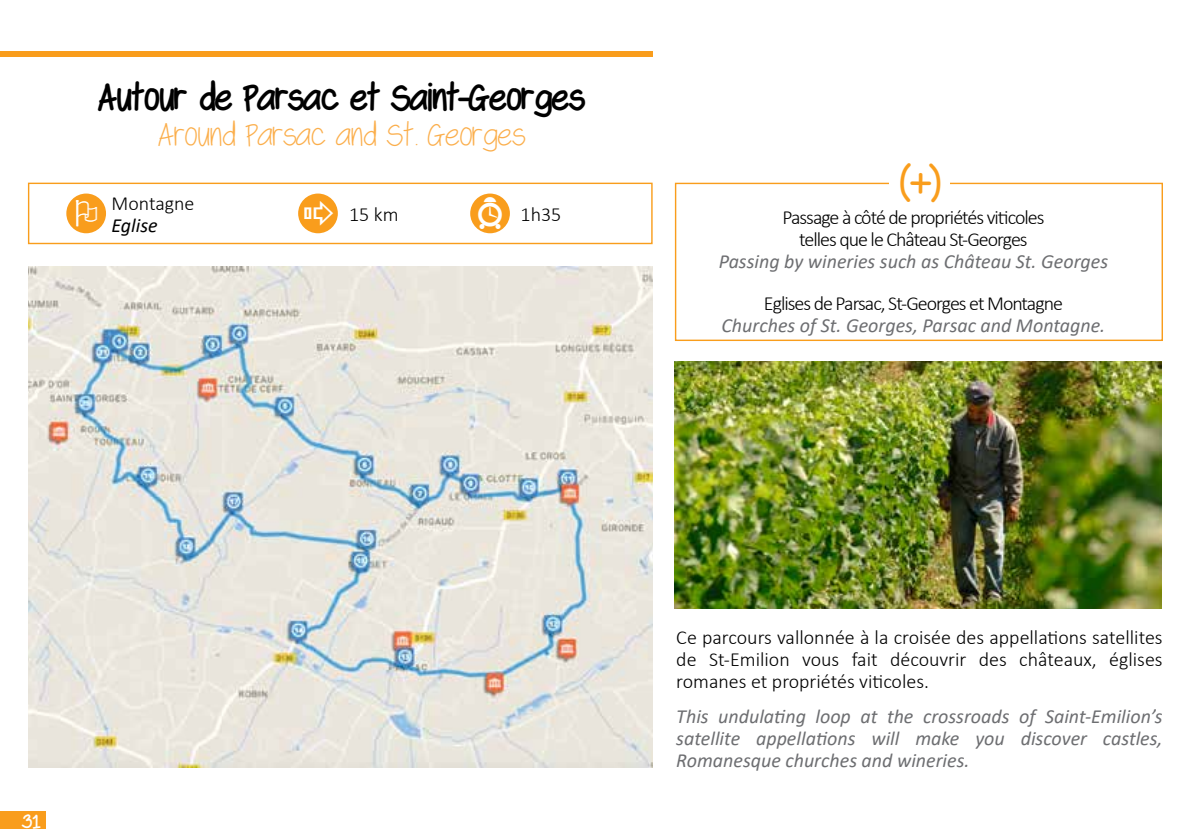
<style>
.page{position:relative;width:1191px;height:840px;background:#fff}
.page>*{position:absolute;margin:0;border:0;box-sizing:border-box;transform-origin:0 0}
.t1{font:700 40px "Swagger";color:#000}
.t2{font:700 40px "Swagger";color:#f99d1c}
.t3{font:40px "Ding Dong Signso'the Times";color:#fff}
.t4{font:300 36px "Swagger";color:#fbae4b}
.t5{font:300 20px/22px "Calibri";letter-spacing:-.05em;color:#000;text-align:justify}
.t6{font:italic 20px/22px "Calibri";color:#6d6e71;text-align:justify}
.t7{font:300 20px "Calibri";color:#000}
.t8{font:italic 20px "Calibri";color:#000}
.t9{font:700 20px "Swagger";color:#fff}
</style>
<div class="page">
<div style="left:0;top:51px;width:652px;height:6px;background:#f99d1c"></div>
<div style="left:0;top:811px;width:45px;height:17px;background:#f99d1c"></div>
<div style="left:675px;top:183px;width:488px;height:158px;border:1px solid #f99d1c"></div>
<div style="left:888px;top:161px;width:61px;height:48px;background:#fff"></div>
<div style="left:28px;top:182px;width:624px;height:62px;border:1px solid #f99d1c"></div>
<div style="left:298px;top:193px;width:40px;height:40px;background:#f99d1c;border-radius:50%"></div>
<div style="left:470px;top:193px;width:40px;height:40px;background:#f99d1c;border-radius:50%"></div>
<div style="left:66px;top:193px;width:40px;height:40px;background:#f99d1c;border-radius:50%"></div>
<img style="left:28px;top:266px;width:624px;height:501px">
<img style="left:675px;top:361px;width:486px;height:247px">
<h1 class="t1" style="left:96px;top:77px;width:489px">Autour de Parsac et Saint-Georges</h1>
<h2 class="t4" style="left:156px;top:117px;width:369px">Around Parsac and St. Georges</h2>
<p class="t7" style="left:112px;top:191px;width:84px">Montagne</p>
<p class="t8" style="left:112px;top:211px;width:48px">Eglise</p>
<h1 class="t3" style="left:477px;top:191px;width:27px">?</h1>
<p class="t5" style="left:349px;top:203px;width:51px">15 km</p>
<p class="t5" style="left:520px;top:203px;width:42px">1h35</p>
<h1 class="t2" style="left:899px;top:160px;width:42px">(+)</h1>
<p class="t5" style="left:782px;top:206px;width:264px;text-align:center">Passage à côté de propriétés viticoles telles que le Château St-Georges</p>
<p class="t6" style="left:718px;top:249px;width:391px">Passing by wineries such as Château St. Georges</p>
<p class="t5" style="left:764px;top:292px;width:301px">Eglises de Parsac, St-Georges et Montagne</p>
<p class="t6" style="left:721px;top:313px;width:385px">Churches of St. Georges, Parsac and Montagne.</p>
<p class="t9" style="left:22px;top:810px;width:20px">31</p>
<p class="t5" style="left:676px;top:625px;width:488px">Ce parcours vallonnée à la croisée des appellations satellites de St-Emilion vous fait découvrir des châteaux, églises romanes et propriétés viticoles.</p>
<p class="t6" style="left:676px;top:704px;width:488px">This undulating loop at the crossroads of Saint-Emilion’s satellite appellations will make you discover castles, Romanesque churches and wineries.</p>
</div>
